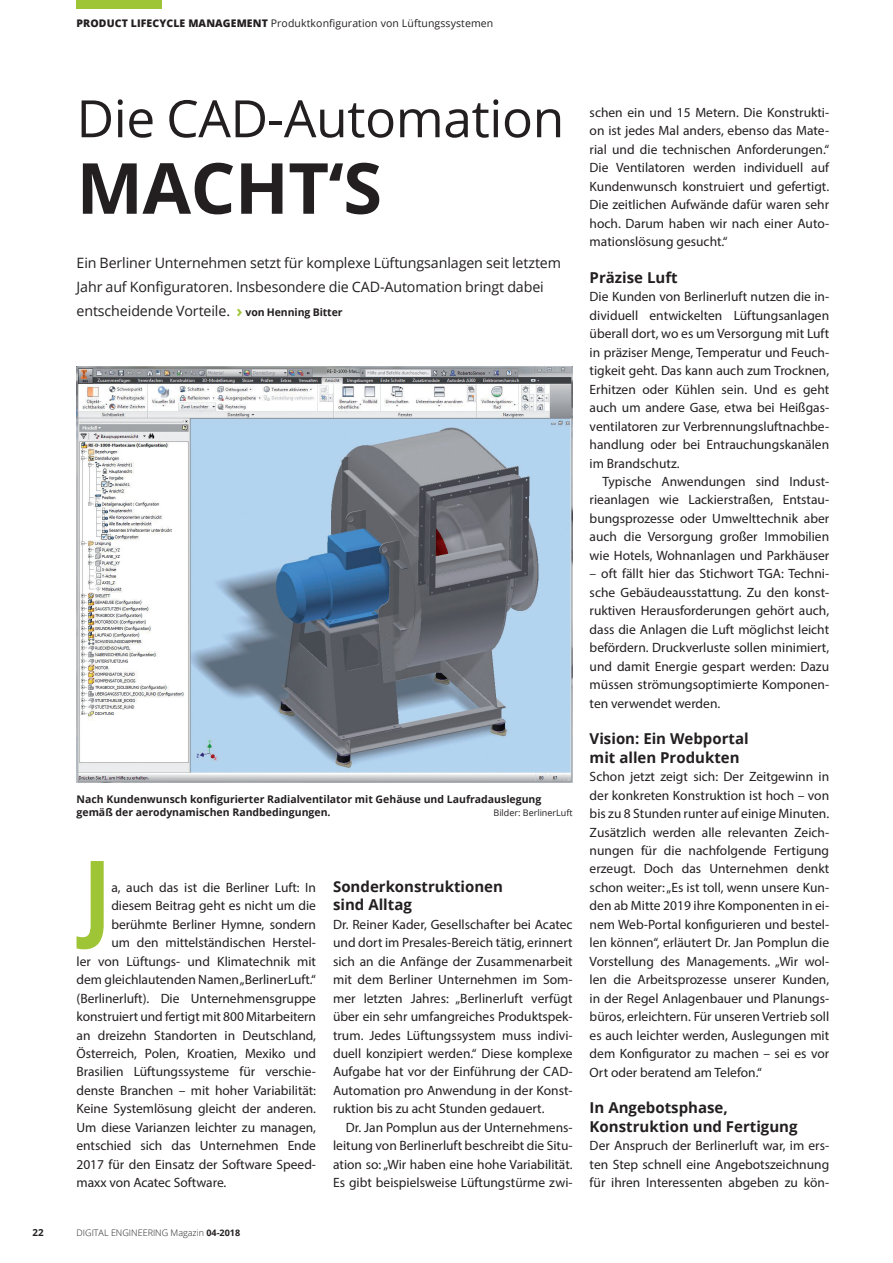
<style>
.page{position:relative;width:893px;height:1263px;background:#fff}
.page>*{position:absolute;margin:0;border:0;box-sizing:border-box;transform-origin:0 0}
.t1{font:700 95.55px "Open Sans";color:#9ec536;scale:.9 1}
.t2{font:700 70.5px "Open Sans";letter-spacing:-.01em;color:#231f20}
.t3{font:51.6px "Open Sans";letter-spacing:-.01em;color:#231f20}
.t4{font:700 15px/18.5px "Open Sans";color:#231f20}
.t5{font:14.25px/24px "Open Sans";letter-spacing:-.01em;color:#231f20}
.t6{font:13.5px/18.5px "Myriad Pro";letter-spacing:-.005em;color:#231f20;text-align:justify}
.t7{font:700 10.5px/13.5px "Open Sans";color:#231f20}
.t8{font:10.5px "Open Sans";letter-spacing:.01em;color:#231f20}
.t9{font:700 9.75px "Open Sans";color:#231f20}
.t10{font:300 9px "Open Sans";color:#231f20}
.t11{font:9px "Open Sans";color:#231f20}
.s1{font-weight:800}
.s2{font-weight:700;font-size:16.5px;color:#9ec536}
.s3{font-weight:700;font-size:10.5px}
.s4{font-weight:700}
</style>
<div class="page">
<div style="left:77px;top:0;width:85px;height:9px;background:#9ec536"></div>
<img style="left:77px;top:366px;width:496px;height:416px">
<p class="t8" style="left:77px;top:16px;width:418px"><span class="s1">PRODUCT LIFECYCLE MANAGEMENT</span> Produktkonfiguration von Lüftungssystemen</p>
<h3 class="t3" style="left:77px;top:83px;width:489px">Die CAD-Automation</h3>
<h2 class="t2" style="left:77px;top:138px;width:307px">MACHT‘S</h2>
<p class="t5" style="left:77px;top:250px;width:486px">Ein Berliner Unternehmen setzt für komplexe Lüftungsanlagen seit letztem<br>Jahr auf Konfiguratoren. Insbesondere die CAD-Automation bringt dabei entscheidende Vorteile. <span class="s2">›</span> <span class="s3">von Henning Bitter</span></p>
<p class="t7" style="left:77px;top:792px;width:466px">Nach Kundenwunsch konfigurierter Radialventilator mit Gehäuse und Laufradauslegung gemäß der aerodynamischen Randbedingungen.</p>
<p class="t11" style="left:493px;top:807px;width:81px">Bilder: BerlinerLuft</p>
<h1 class="t1" style="left:83px;top:827px;width:33px">J</h1>
<p class="t6" style="left:111px;top:878px;width:206px">a, auch das ist die Berliner Luft: In</p>
<p class="t6" style="left:111px;top:896px;width:206px">diesem Beitrag geht es nicht um die</p>
<p class="t6" style="left:111px;top:915px;width:206px">berühmte Berliner Hymne, sondern</p>
<p class="t6" style="left:111px;top:933px;width:206px">um den mittelständischen Herstel-</p>
<p class="t6" style="left:77px;top:952px;width:241px">ler von Lüftungs- und Klimatechnik mit</p>
<p class="t6" style="left:77px;top:970px;width:241px">dem gleichlautenden Namen „BerlinerLuft.“</p>
<p class="t6" style="left:77px;top:989px;width:241px">(Berlinerluft). Die Unternehmensgruppe</p>
<p class="t6" style="left:77px;top:1007px;width:241px">konstruiert und fertigt mit 800 Mitarbeitern</p>
<p class="t6" style="left:77px;top:1025px;width:241px">an dreizehn Standorten in Deutschland,</p>
<p class="t6" style="left:77px;top:1044px;width:241px">Österreich, Polen, Kroatien, Mexiko und</p>
<p class="t6" style="left:77px;top:1062px;width:241px">Brasilien Lüftungssysteme für verschie-</p>
<p class="t6" style="left:77px;top:1081px;width:241px">denste Branchen – mit hoher Variabilität:</p>
<p class="t6" style="left:77px;top:1099px;width:241px">Keine Systemlösung gleicht der anderen.</p>
<p class="t6" style="left:77px;top:1118px;width:241px">Um diese Varianzen leichter zu managen,</p>
<p class="t6" style="left:77px;top:1136px;width:241px">entschied sich das Unternehmen Ende</p>
<p class="t6" style="left:77px;top:1155px;width:241px">2017 für den Einsatz der Software Speed-</p>
<p class="t6" style="left:77px;top:1173px;width:151px">maxx von Acatec Software.</p>
<p class="t9" style="left:33px;top:1226px;width:13px">22</p>
<p class="t10" style="left:77px;top:1227px;width:165px">DIGITAL ENGINEERING Magazin <span class="s4">04-2018</span></p>
<p class="t4" style="left:333px;top:877px;width:171px">Sonderkonstruktionen sind Alltag</p>
<p class="t6" style="left:333px;top:915px;width:241px">Dr. Reiner Kader, Gesellschafter bei Acatec und dort im Presales-Bereich tätig, erinnert sich an die Anfänge der Zusammenarbeit mit dem Berliner Unternehmen im Som&shy;mer letzten Jahres: „Berlinerluft verfügt über ein sehr umfangreiches Produktspek&shy;trum. Jedes Lüftungssystem muss indivi&shy;duell konzipiert werden.“ Diese komplexe Aufgabe hat vor der Einführung der CAD-Automation pro Anwendung in der Konst&shy;ruktion bis zu acht Stunden gedauert.</p>
<p class="t6" style="left:333px;top:1118px;width:241px;text-indent:13px">Dr. Jan Pomplun aus der Unternehmens&shy;leitung von Berlinerluft beschreibt die Situ&shy;ation so: „Wir haben eine hohe Variabilität.<br>Es gibt beispielsweise Lüftungstürme zwi-</p>
<p class="t6" style="left:590px;top:103px;width:241px">schen ein und 15 Metern. Die Konstrukti&shy;on ist jedes Mal anders, ebenso das Mate&shy;rial und die technischen Anforderungen.“ Die Ventilatoren werden individuell auf Kundenwunsch konstruiert und gefertigt.<br>Die zeitlichen Aufwände dafür waren sehr hoch. Darum haben wir nach einer Auto&shy;mationslösung gesucht.“</p>
<p class="t4" style="left:590px;top:268px;width:90px">Präzise Luft</p>
<p class="t6" style="left:590px;top:287px;width:241px">Die Kunden von Berlinerluft nutzen die in&shy;dividuell entwickelten Lüftungsanlagen überall dort, wo es um Versorgung mit Luft in präziser Menge, Temperatur und Feuch&shy;tigkeit geht. Das kann auch zum Trocknen, Erhitzen oder Kühlen sein. Und es geht auch um andere Gase, etwa bei Heißgas&shy;ventilatoren zur Verbrennungsluftnachbe&shy;handlung oder bei Entrauchungskanälen im Brandschutz.</p>
<p class="t6" style="left:590px;top:472px;width:241px;text-indent:13px">Typische Anwendungen sind Indust&shy;rieanlagen wie Lackierstraßen, Entstau&shy;bungsprozesse oder Umwelttechnik aber auch die Versorgung großer Immobilien wie Hotels, Wohnanlagen und Parkhäuser</p>
<p class="t6" style="left:590px;top:564px;width:241px">– oft fällt hier das Stichwort TGA: Techni&shy;sche Gebäudeausstattung. Zu den konst&shy;ruktiven Herausforderungen gehört auch, dass die Anlagen die Luft möglichst leicht befördern. Druckverluste sollen minimiert, und damit Energie gespart werden: Dazu müssen strömungsoptimierte Komponen&shy;ten verwendet werden.</p>
<p class="t4" style="left:590px;top:729px;width:160px">Vision: Ein Webportal mit allen Produkten</p>
<p class="t6" style="left:590px;top:767px;width:241px">Schon jetzt zeigt sich: Der Zeitgewinn in der konkreten Konstruktion ist hoch – von bis zu 8 Stunden runter auf einige Minuten.<br>Zusätzlich werden alle relevanten Zeich&shy;nungen für die nachfolgende Fertigung erzeugt. Doch das Unternehmen denkt schon weiter: „Es ist toll, wenn unsere Kun&shy;den ab Mitte 2019 ihre Komponenten in ei&shy;nem Web-Portal konfigurieren und bestel&shy;len können“, erläutert Dr. Jan Pomplun die Vorstellung des Managements. „Wir wol&shy;len die Arbeitsprozesse unserer Kunden, in der Regel Anlagenbauer und Planungs&shy;büros, erleichtern. Für unseren Vertrieb soll es auch leichter werden, Auslegungen mit dem Konfigurator zu machen – sei es vor Ort oder beratend am Telefon.“</p>
<p class="t4" style="left:590px;top:1098px;width:209px">In Angebotsphase,<br>Konstruktion und Fertigung</p>
<p class="t6" style="left:590px;top:1136px;width:241px">Der Anspruch der Berlinerluft war, im ers&shy;ten Step schnell eine Angebotszeichnung für ihren Interessenten abgeben zu kön-</p>
</div>
